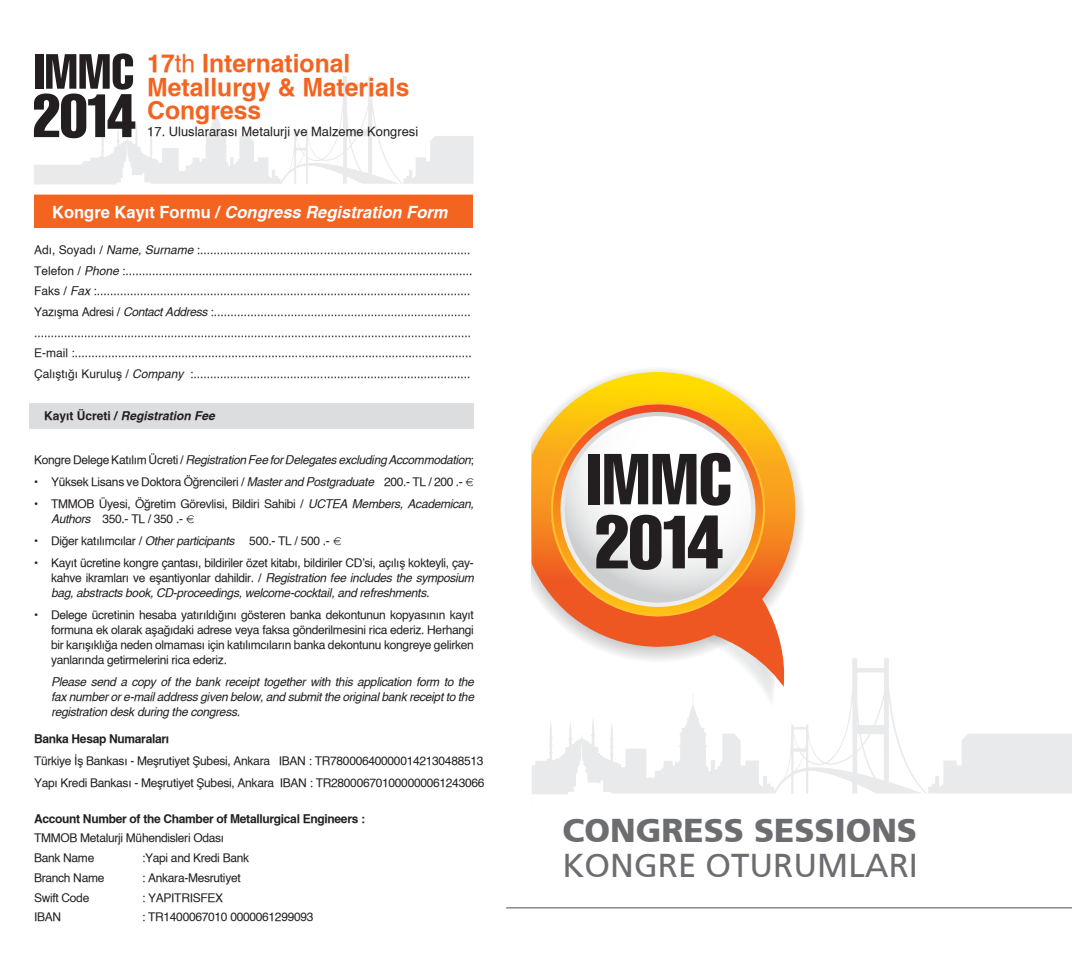
<style>
.page{position:relative;width:1072px;height:957px;background:#fff}
.page>*{position:absolute;margin:0;border:0;box-sizing:border-box;transform-origin:0 0}
.t1{font:33px "Frutiger X Black";color:#6c6d70}
.t2{font:33px "Frutiger X Roman";color:#6c6d70}
.t3{font:24.75px/23.5px "Helvetica X Bold";color:#f36421}
.t4{font:italic 16.5px "Helvetica X Bold";color:#fff}
.t5{font:12.9px "Helvetica X Book";color:#231f20}
.t6{font:12px/15px "Helvetica X Book";letter-spacing:-.025em;color:#231f20}
.t7{font:12px/20.5px "Helvetica X Book";color:#231f20}
.t8{font:italic 12px/15px "Helvetica X Book";letter-spacing:-.025em;color:#231f20;text-align:justify}
.t9{font:12px "Helvetica X Bold";letter-spacing:-.025em;color:#231f20}
.t10{font:italic 12px "Helvetica X Bold";color:#231f20}
.s1{font-family:"Helvetica X Book"}
.s2{font-style:normal}
.s3{font-style:italic}
</style>
<div class="page">
<div style="left:30px;top:403px;width:444px;height:26px;background:#dcdddf"></div>
<div style="left:34px;top:194px;width:438px;height:33px;background:#f36421"></div>
<svg style="left:34px;top:53px;width:440px;height:142px"></svg>
<svg style="left:549px;top:658px;width:522px;height:83px"></svg>
<svg style="left:532px;top:741px;width:539px;height:53px"></svg>
<svg style="left:549px;top:369px;width:266px;height:303px"></svg>
<svg style="left:531px;top:372px;width:268px;height:278px"></svg>
<svg style="left:549px;top:400px;width:218px;height:218px;background:#f7b038"></svg>
<svg style="left:558px;top:412px;width:230px;height:297px"></svg>
<hr style="left:506px;top:907px;width:565px;height:1px;background:#4b4c4d">
<h2 class="t3" style="left:147px;top:53px;width:263px">17<span class="s1">th</span> International<br>Metallurgy &amp; Materials<br>Congress</h2>
<p class="t5" style="left:147px;top:123px;width:272px">17. Uluslararası Metalurji ve Malzeme Kongresi</p>
<h3 class="t4" style="left:52px;top:202px;width:397px"><span class="s2">Kongre Kayıt Formu /</span> Congress Registration Form</h3>
<p class="t7" style="left:34px;top:241px;width:440px">Adı, Soyadı / <span class="s3">Name, Surname</span> :.................................................................................<br>Telefon / <span class="s3">Phone</span> :........................................................................................................<br>Faks / <span class="s3">Fax</span> :................................................................................................................<br>Yazışma Adresi / <span class="s3">Contact Address</span> :............................................................................. ...................................................................................................................................<br>E-mail :.......................................................................................................................<br>Çalıştığı Kuruluş / <span class="s3">Company</span> :...................................................................................</p>
<p class="t10" style="left:44px;top:408px;width:172px"><span class="s2">Kayıt Ücreti /</span> Registration Fee</p>
<p class="t8" style="left:34px;top:452px;width:441px"><span class="s2">Kongre Delege Katılım Ücreti /</span> Registration Fee for Delegates excluding Accommodation<span class="s2">;</span></p>
<p class="t6" style="left:34px;top:475px;width:441px">• Yüksek Lisans ve Doktora Öğrencileri / <span class="s3">Master and Postgraduate</span> 200.- TL / 200 .- €</p>
<p class="t6" style="left:51px;top:497px;width:424px;text-indent:-17px">• TMMOB Üyesi, Öğretim Görevlisi, Bildiri Sahibi / <span class="s3">UCTEA Members, Academican,<br>Authors</span> 350.- TL / 350 .- €</p>
<p class="t6" style="left:34px;top:534px;width:309px">• Diğer katılımcılar / <span class="s3">Other participants</span> 500.- TL / 500 .- €</p>
<p class="t6" style="left:51px;top:556px;width:424px;text-align:justify;text-indent:-17px">• Kayıt ücretine kongre çantası, bildiriler özet kitabı, bildiriler CD’si, açılış kokteyli, çay&shy;kahve ikramları ve eşantiyonlar dahildir. / <span class="s3">Registration fee includes the symposium bag, abstracts book, CD-proceedings, welcome-cocktail, and refreshments.</span></p>
<p class="t6" style="left:51px;top:608px;width:424px;text-align:justify;text-indent:-17px">• Delege ücretinin hesaba yatırıldığını gösteren banka dekontunun kopyasının kayıt formuna ek olarak aşağıdaki adrese veya faksa gönderilmesini rica ederiz. Herhangi bir karışıklığa neden olmaması için katılımcıların banka dekontunu kongreye gelirken yanlarında getirmelerini rica ederiz.</p>
<p class="t8" style="left:51px;top:674px;width:424px">Please send a copy of the bank receipt together with this application form to the fax number or e-mail address given below, and submit the original bank receipt to the registration desk during the congress.</p>
<p class="t9" style="left:34px;top:731px;width:137px">Banka Hesap Numaraları</p>
<p class="t6" style="left:34px;top:750px;width:452px;line-height:22px">Türkiye İş Bankası - Meşrutiyet Şubesi, Ankara IBAN : TR780006400000142130488513<br>Yapı Kredi Bankası - Meşrutiyet Şubesi, Ankara IBAN : TR280006701000000061243066</p>
<p class="t9" style="left:34px;top:810px;width:332px">Account Number of the Chamber of Metallurgical Engineers :</p>
<p class="t6" style="left:34px;top:829px;width:192px;line-height:19.8px">TMMOB Metalurji Mühendisleri Odası<br>Bank Name</p>
<p class="t6" style="left:142px;top:851px;width:109px">:Yapi and Kredi Bank</p>
<p class="t6" style="left:34px;top:871px;width:72px">Branch Name</p>
<p class="t6" style="left:142px;top:871px;width:100px">: Ankara-Mesrutiyet</p>
<p class="t6" style="left:34px;top:890px;width:57px">Swift Code</p>
<p class="t6" style="left:142px;top:890px;width:83px">: YAPITRISFEX</p>
<p class="t6" style="left:34px;top:910px;width:29px">IBAN</p>
<p class="t6" style="left:142px;top:910px;width:173px">: TR1400067010 0000061299093</p>
<h1 class="t1" style="left:562px;top:810px;width:356px">CONGRESS SESSIONS</h1>
<h1 class="t2" style="left:562px;top:846px;width:357px">KONGRE OTURUMLARI</h1>
</div>
